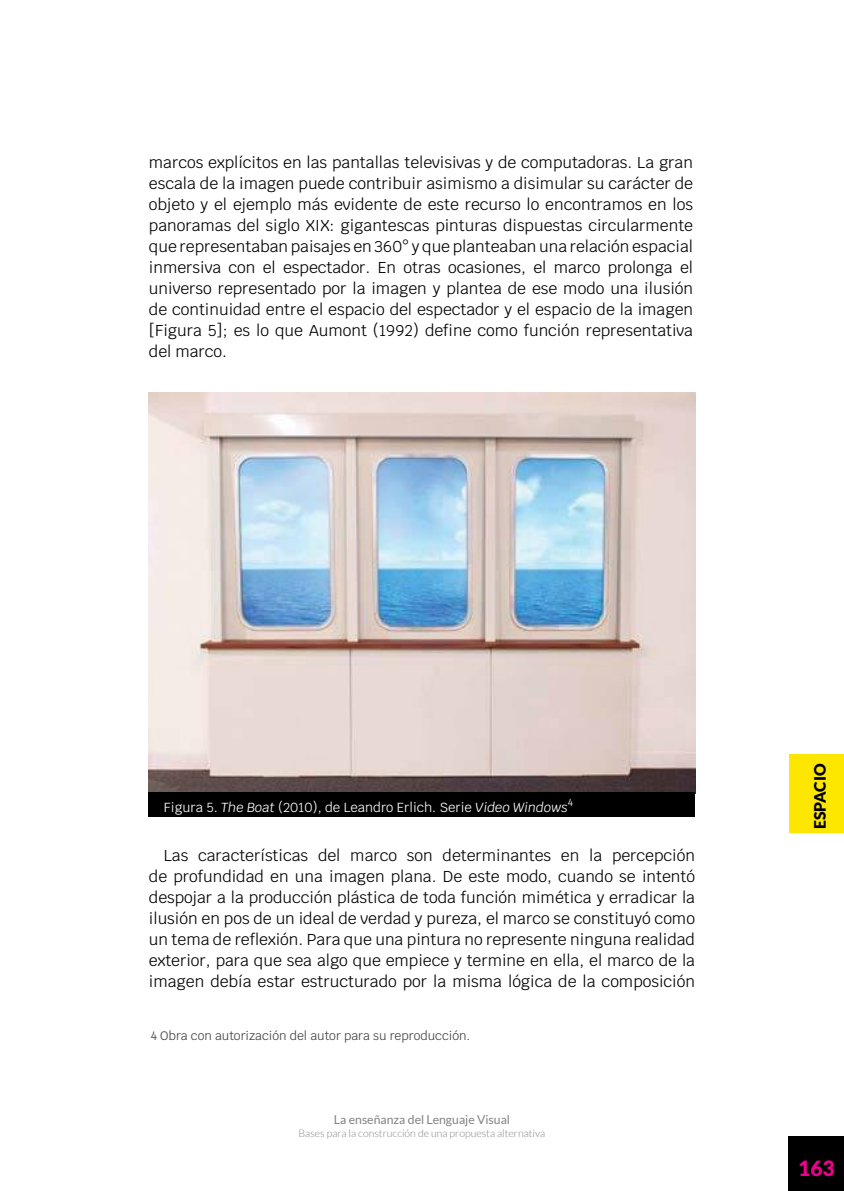
<style>
.page{position:relative;width:844px;height:1191px;background:#fff}
.page>*{position:absolute;margin:0;border:0;box-sizing:border-box;transform-origin:0 0}
.t1{font:900 21px "Lato";color:#ec008c}
.t2{font:15.75px/21px "Krub";color:#000;text-align:justify}
.t3{font:900 15.75px "Lato";color:#000}
.t4{font:13.12px "Krub";color:#fff}
.t5{font:12.25px "Krub";color:#414042}
.t6{font:12.25px "Lato";color:#808285}
.t7{font:300 10.5px "Lato";color:#808285}
.s1{font-style:italic}
</style>
<div class="page">
<div style="left:788px;top:1136px;width:55px;height:55px;background:#000"></div>
<div style="left:789px;top:754px;width:54px;height:79px;background:#fde700"></div>
<img style="left:149px;top:392px;width:545px;height:400px">
<div style="left:149px;top:792px;width:545px;height:25px;background:#000"></div>
<p class="t2" style="left:149px;top:152px;width:545px">marcos explícitos en las pantallas televisivas y de computadoras. La gran escala de la imagen puede contribuir asimismo a disimular su carácter de objeto y el ejemplo más evidente de este recurso lo encontramos en los panoramas del siglo XIX: gigantescas pinturas dispuestas circularmente que representaban paisajes en 360° y que planteaban una relación espacial inmersiva con el espectador. En otras ocasiones, el marco prolonga el universo representado por la imagen y plantea de ese modo una ilusión de continuidad entre el espacio del espectador y el espacio de la imagen [Figura 5]; es lo que Aumont (1992) define como función representativa del marco.</p>
<p class="t4" style="left:164px;top:796px;width:410px">Figura 5. <span class="s1">The Boat</span> (2010), de Leandro Erlich. Serie <span class="s1">Video Windows</span><sup>4</sup></p>
<p class="t2" style="left:149px;top:845px;width:547px;text-indent:15px">Las características del marco son determinantes en la percepción de profundidad en una imagen plana. De este modo, cuando se intentó despojar a la producción plástica de toda función mimética y erradicar la ilusión en pos de un ideal de verdad y pureza, el marco se constituyó como un tema de reflexión. Para que una pintura no represente ninguna realidad exterior, para que sea algo que empiece y termine en ella, el marco de la imagen debía estar estructurado por la misma lógica de la composición</p>
<p class="t5" style="left:151px;top:1024px;width:321px">4 Obra con autorización del autor para su reproducción.</p>
<p class="t6" style="left:334px;top:1113px;width:178px">La enseñanza del Lenguaje Visual</p>
<p class="t7" style="left:298px;top:1127px;width:248px">Bases para la construcción de una propuesta alternativa</p>
<p class="t3" style="left:810px;top:829px;width:67px;rotate:-90deg">ESPACIO</p>
<h1 class="t1" style="left:798px;top:1156px;width:38px">163</h1>
</div>
